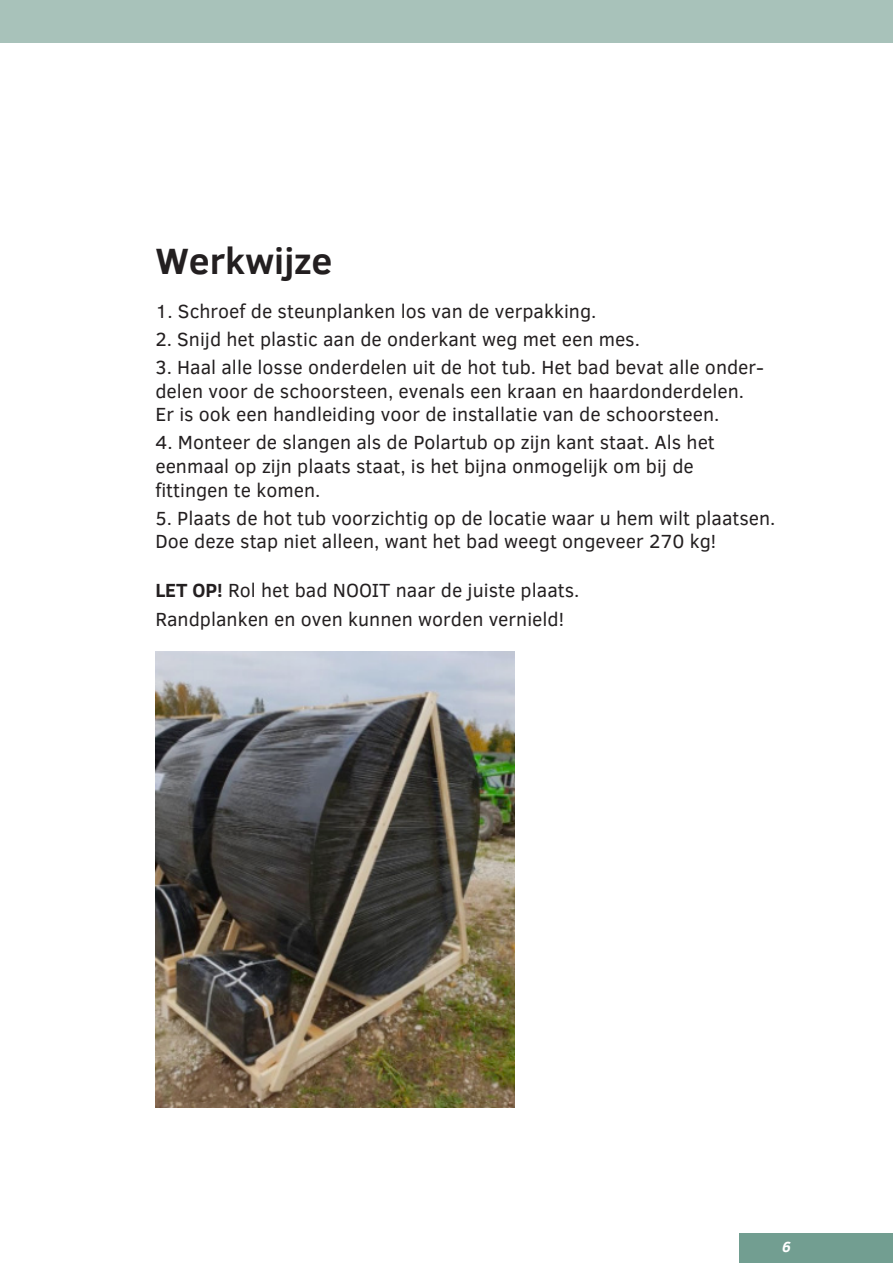
<style>
.page{position:relative;width:893px;height:1264px;background:#fff}
.page>*{position:absolute;margin:0;border:0;box-sizing:border-box;transform-origin:0 0}
.t1{font:700 37.5px "Clear Sans";color:#231f20}
.t2{font:19.5px "Clear Sans";color:#231f20}
.t3{font:italic 700 15px "Clear Sans";color:#fff}
.s1{font-weight:700}
</style>
<div class="page">
<div style="left:0;top:0;width:892px;height:43px;background:#a8c2ba"></div>
<div style="left:739px;top:1232px;width:153px;height:30px;background:#729e91"></div>
<img style="left:155px;top:651px;width:359px;height:456px">
<p class="t1" style="left:155px;top:233px;width:178px">Werkwijze</p>
<p class="t2" style="left:155px;top:297px;width:442px">1. Schroef de steunplanken los van de verpakking.</p>
<p class="t2" style="left:155px;top:325px;width:486px">2. Snijd het plastic aan de onderkant weg met een mes.</p>
<p class="t2" style="left:155px;top:353px;width:610px">3. Haal alle losse onderdelen uit de hot tub. Het bad bevat alle onder-</p>
<p class="t2" style="left:155px;top:376px;width:590px">delen voor de schoorsteen, evenals een kraan en haardonderdelen.</p>
<p class="t2" style="left:155px;top:400px;width:565px">Er is ook een handleiding voor de installatie van de schoorsteen.</p>
<p class="t2" style="left:155px;top:428px;width:561px">4. Monteer de slangen als de Polartub op zijn kant staat. Als het</p>
<p class="t2" style="left:155px;top:452px;width:540px">eenmaal op zijn plaats staat, is het bijna onmogelijk om bij de</p>
<p class="t2" style="left:155px;top:475px;width:166px">fittingen te komen.</p>
<p class="t2" style="left:155px;top:504px;width:621px">5. Plaats de hot tub voorzichtig op de locatie waar u hem wilt plaatsen.</p>
<p class="t2" style="left:155px;top:527px;width:562px">Doe deze stap niet alleen, want het bad weegt ongeveer 270 kg!</p>
<p class="t2" style="left:155px;top:576px;width:425px"><span class="s1">LET OP!</span> Rol het bad NOOIT naar de juiste plaats.</p>
<p class="t2" style="left:155px;top:605px;width:410px">Randplanken en oven kunnen worden vernield!</p>
<p class="t3" style="left:782px;top:1235px;width:10px">6</p>
</div>
